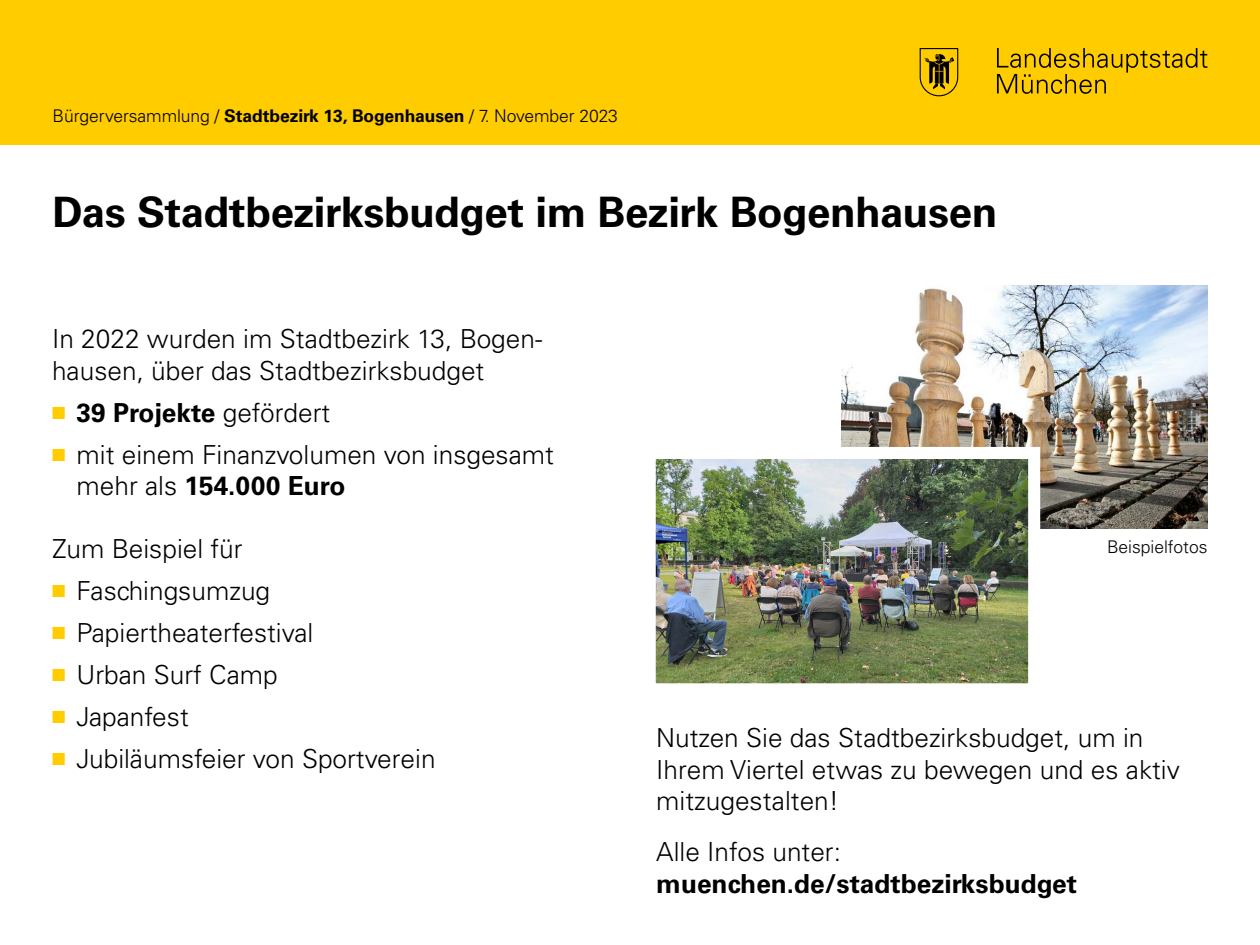
<style>
.page{position:relative;width:1260px;height:945px;background:#fff}
.page>*{position:absolute;margin:0;border:0;box-sizing:border-box;transform-origin:0 0}
.H1_A{font:700 42px "Univers LT Std";letter-spacing:-.01em;color:#000}
.P_Copy_light_A{font:300 26.25px/31.5px "Univers LT Std";color:#000}
.P_Copy_light_Liste_A{font:300 26.25px/31.5px "Univers LT Std";color:#000}
.P_Copy_light_A-2{font:700 26.25px/31.5px "Univers LT Std";color:#000}
.P_Copy_light_Liste_A-2{font:700 26.25px "Univers LT Std";color:#000}
.t1{font:300 17.5px "Univers LT Std";letter-spacing:-.005em;color:#000}
.s1{font-weight:700}
.s2{color:#fc0}
.s3{font-weight:300}
</style>
<div class="page">
<div style="left:0;top:0;width:1260px;height:144px;background:#fc0"></div>
<svg style="left:997px;top:48px;width:211px;height:46px"></svg>
<svg style="left:919px;top:48px;width:40px;height:49px"></svg>
<img style="left:842px;top:285px;width:366px;height:244px">
<img style="left:655px;top:441px;width:391px;height:243px">
<p class="t1" style="left:52px;top:105px;width:567px">Bürgerversammlung / <span class="s1">Stadtbezirk 13, Bogenhausen</span> / 7. November 2023</p>
<h1 class="H1_A" style="left:52px;top:188px;width:947px">Das Stadtbezirksbudget im Bezirk Bogenhausen</h1>
<p class="P_Copy_light_A" style="left:52px;top:323px;width:491px">In 2022 wurden im Stadtbezirk 13, Bogen&shy;hausen, über das Stadtbezirksbudget</p>
<p class="P_Copy_light_Liste_A-2" style="left:52px;top:397px;width:280px"><span class="s2">■</span> 39 Projekte <span class="s3">gefördert</span></p>
<p class="P_Copy_light_Liste_A" style="left:77px;top:438px;width:479px;text-indent:-24px"><span class="s2">■</span> mit einem Finanzvolumen von insgesamt mehr als <span class="s1">154.000 Euro</span></p>
<p class="P_Copy_light_A" style="left:52px;top:533px;width:192px">Zum Beispiel für</p>
<p class="P_Copy_light_Liste_A" style="left:52px;top:575px;width:220px"><span class="s2">■</span> Faschingsumzug</p>
<p class="P_Copy_light_Liste_A" style="left:52px;top:617px;width:263px"><span class="s2">■</span> Papiertheaterfestival</p>
<p class="P_Copy_light_Liste_A" style="left:52px;top:659px;width:227px"><span class="s2">■</span> Urban Surf Camp</p>
<p class="P_Copy_light_Liste_A" style="left:52px;top:701px;width:138px"><span class="s2">■</span> Japanfest</p>
<p class="P_Copy_light_Liste_A" style="left:52px;top:743px;width:385px"><span class="s2">■</span> Jubiläumsfeier von Sportverein</p>
<p class="t1" style="left:1107px;top:537px;width:102px">Beispielfotos</p>
<p class="P_Copy_light_A" style="left:656px;top:722px;width:525px">Nutzen Sie das Stadtbezirksbudget, um in<br>Ihrem Viertel etwas zu bewegen und es aktiv mitzugestalten!</p>
<p class="P_Copy_light_A-2" style="left:656px;top:836px;width:422px"><span class="s3">Alle Infos unter: </span>muenchen.de/stadtbezirksbudget</p>
</div>
